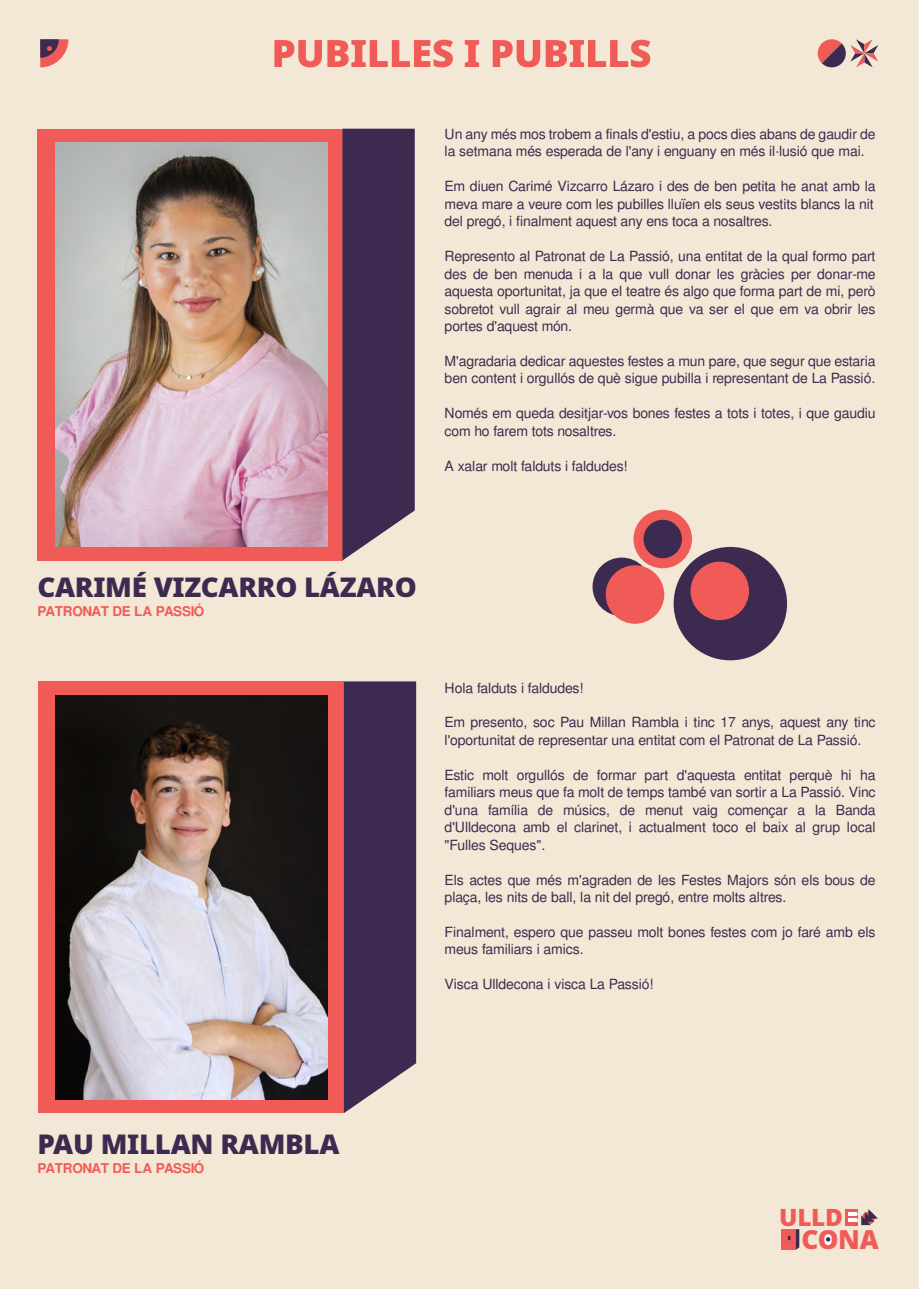
<style>
.page{position:relative;width:919px;height:1289px;background:#fff}
.page>*{position:absolute;margin:0;border:0;box-sizing:border-box;transform-origin:0 0}
.t1{font:900 27px "Noto Sans";letter-spacing:-.01em;color:#3d2a50}
.t2{font:900 26.1px "Noto Sans";color:#f15b57}
.t3{font:900 23.7px "Noto Sans";color:#f15b57}
.t4{font:13.95px/17.4px "Free Sans";letter-spacing:-.015em;color:#3d2a50}
.t5{font:700 13.5px "Free Sans";letter-spacing:-.04em;color:#f15b57}
</style>
<div class="page">
<div style="left:0;top:0;width:918px;height:1288px;background:#f2e8d5"></div>
<div style="left:39px;top:681px;width:305px;height:432px;background:#f15b57"></div>
<div style="left:344px;top:681px;width:72px;height:432px;background:#3d2a50"></div>
<div style="left:37px;top:129px;width:305px;height:431px;background:#f15b57"></div>
<svg style="left:342px;top:129px;width:73px;height:431px;background:#483557"></svg>
<img style="left:55px;top:142px;width:272px;height:404px">
<img style="left:55px;top:695px;width:272px;height:404px">
<svg style="left:274px;top:40px;width:179px;height:27px"></svg>
<svg style="left:464px;top:40px;width:15px;height:27px"></svg>
<svg style="left:492px;top:40px;width:158px;height:27px"></svg>
<svg style="left:817px;top:39px;width:61px;height:29px"></svg>
<svg style="left:40px;top:39px;width:28px;height:28px"></svg>
<div style="left:781px;top:1229px;width:14px;height:20px;background:#f15b57"></div>
<svg style="left:787px;top:1229px;width:12px;height:20px"></svg>
<div style="left:821px;top:1232px;width:13px;height:14px;background:#fff;border-radius:50%"></div>
<svg style="left:826px;top:1237px;width:4px;height:4px"></svg>
<svg style="left:845px;top:1209px;width:32px;height:16px"></svg>
<div style="left:673px;top:547px;width:114px;height:113px;background:#3d2a50;border-radius:50%"></div>
<div style="left:592px;top:557px;width:59px;height:59px;background:#3d2a50;border-radius:50%"></div>
<div style="left:605px;top:565px;width:59px;height:58px;background:#f15b57;border-radius:50%"></div>
<div style="left:633px;top:510px;width:59px;height:58px;background:#f15b57;border-radius:50%"></div>
<div style="left:690px;top:561px;width:59px;height:59px;background:#f15b57;border-radius:50%"></div>
<div style="left:643px;top:520px;width:39px;height:38px;background:#3d2a50;border-radius:50%"></div>
<p class="t4" style="left:444px;top:126px;width:432px">Un any més mos trobem a finals d'estiu, a pocs dies abans de gaudir de la setmana més esperada de l'any i enguany en més il·lusió que mai.</p>
<p class="t4" style="left:444px;top:178px;width:432px">Em diuen Carimé Vizcarro Lázaro i des de ben petita he anat amb la meva mare a veure com les pubilles lluïen els seus vestits blancs la nit del pregó, i finalment aquest any ens toca a nosaltres.</p>
<p class="t4" style="left:444px;top:248px;width:432px;text-align:justify">Represento al Patronat de La Passió, una entitat de la qual formo part des de ben menuda i a la que vull donar les gràcies per donar-me aquesta oportunitat, ja que el teatre és algo que forma part de mi, però sobretot vull agrair al meu germà que va ser el que em va obrir les portes d'aquest món.</p>
<p class="t4" style="left:444px;top:353px;width:432px">M'agradaria dedicar aquestes festes a mun pare, que segur que estaria ben content i orgullós de què sigue pubilla i representant de La Passió.</p>
<p class="t4" style="left:444px;top:405px;width:432px">Només em queda desitjar-vos bones festes a tots i totes, i que gaudiu com ho farem tots nosaltres.</p>
<p class="t4" style="left:444px;top:458px;width:184px">A xalar molt falduts i faldudes!</p>
<h1 class="t1" style="left:37px;top:566px;width:381px">CARIMÉ VIZCARRO LÁZARO</h1>
<p class="t5" style="left:37px;top:601px;width:168px">PATRONAT DE LA PASSIÓ</p>
<p class="t4" style="left:444px;top:679px;width:140px">Hola falduts i faldudes!</p>
<p class="t4" style="left:444px;top:714px;width:432px">Em presento, soc Pau Millan Rambla i tinc 17 anys, aquest any tinc l'oportunitat de representar una entitat com el Patronat de La Passió.</p>
<p class="t4" style="left:444px;top:767px;width:432px;text-align:justify">Estic molt orgullós de formar part d'aquesta entitat perquè hi ha familiars meus que fa molt de temps també van sortir a La Passió. Vinc d'una família de músics, de menut vaig començar a la Banda d'Ulldecona amb el clarinet, i actualment toco el baix al grup local "Fulles Seques".</p>
<p class="t4" style="left:444px;top:871px;width:432px">Els actes que més m'agraden de les Festes Majors són els bous de plaça, les nits de ball, la nit del pregó, entre molts altres.</p>
<p class="t4" style="left:444px;top:924px;width:432px">Finalment, espero que passeu molt bones festes com jo faré amb els meus familiars i amics.</p>
<p class="t4" style="left:444px;top:976px;width:210px">Visca Ulldecona i visca La Passió!</p>
<h1 class="t1" style="left:37px;top:1123px;width:303px">PAU MILLAN RAMBLA</h1>
<p class="t5" style="left:37px;top:1158px;width:168px">PATRONAT DE LA PASSIÓ</p>
<h3 class="t3" style="left:779px;top:1199px;width:65px">ULLD</h3>
<h2 class="t2" style="left:801px;top:1219px;width:79px">CONA</h2>
</div>
